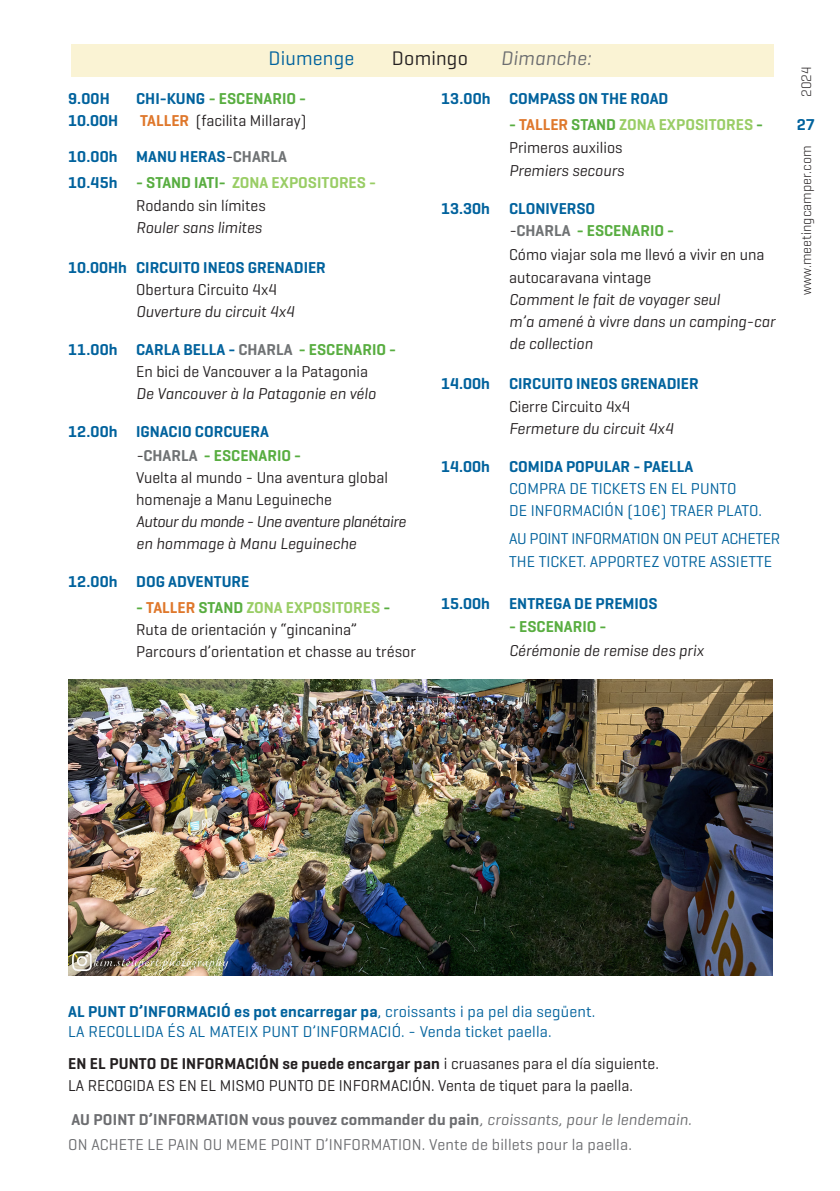
<style>
.page{position:relative;width:840px;height:1191px;background:#fff}
.page>*{position:absolute;margin:0;border:0;box-sizing:border-box;transform-origin:0 0}
.t1{font:italic 20px "Geogrotesque";letter-spacing:.01em;color:#6c6d70}
.t2{font:20px "Geogrotesque";letter-spacing:.01em;color:#00629d}
.t3{font:20px "Geogrotesque";letter-spacing:.01em;color:#231f20}
.t4{font:16px/23.2px "Geogrotesque";color:#231f20}
.t5{font:600 16px "Geogrotesque";color:#00629d}
.t6{font:italic 16px/22px "Geogrotesque";color:#231f20}
.t7{font:16px "Geogrotesque";color:#00629d}
.t8{font:600 16px "Geogrotesque";color:#99cd65}
.t9{font:600 16px "Geogrotesque";letter-spacing:.01em;color:#6c6d70}
.t10{font:600 16px "Geogrotesque";letter-spacing:.01em;color:#231f20}
.t11{font:600 16px "Geogrotesque";color:#58ad40}
.t12{font:16px "Geogrotesque";letter-spacing:.01em;color:#6c6d70}
.t13{font:16px/23.2px "Geogrotesque";letter-spacing:-.02em;color:#00629d}
.t14{font:italic 16px/22px "Geogrotesque";letter-spacing:-.03em;color:#231f20}
.t15{font:300 14px "Geogrotesque";color:#231f20}
.s1{color:#00629d}
.s2{font-weight:600;color:#df772b}
.s3{font-weight:400;font-style:italic;color:#231f20}
.s4{color:#6f7274}
.s5{color:#58ad40}
.s6{color:#df772b}
.s7{font-weight:400}
.s8{font-weight:400;font-style:italic}
</style>
<div class="page">
<div style="left:72px;top:44px;width:701px;height:32px;background:#faf3d4"></div>
<img style="left:68px;top:679px;width:703px;height:296px">
<p class="t2" style="left:268px;top:46px;width:87px">Diumenge</p>
<p class="t3" style="left:392px;top:46px;width:77px">Domingo</p>
<p class="t1" style="left:500px;top:46px;width:92px">Dimanche:</p>
<p class="t5" style="left:68px;top:89px;width:43px">9.00H</p>
<p class="t11" style="left:136px;top:89px;width:171px"><span class="s1">CHI-KUNG</span> - ESCENARIO -</p>
<p class="t5" style="left:68px;top:111px;width:51px">10.00H</p>
<p class="t4" style="left:140px;top:109px;width:167px"><span class="s2">TALLER</span> (facilita Millaray)</p>
<p class="t5" style="left:68px;top:147px;width:220px">10.00h MANU HERAS<span class="s3">-</span><span class="s4">CHARLA</span></p>
<p class="t8" style="left:68px;top:173px;width:309px"><span class="s1">10.45h</span> <span class="s5">- STAND IATI-</span> ZONA EXPOSITORES -</p>
<p class="t4" style="left:136px;top:194px;width:131px">Rodando sin límites</p>
<p class="t6" style="left:136px;top:216px;width:127px">Rouler sans limites</p>
<p class="t5" style="left:68px;top:258px;width:259px">10.00Hh CIRCUITO INEOS GRENADIER</p>
<p class="t4" style="left:136px;top:278px;width:142px">Obertura Circuito 4x4</p>
<p class="t6" style="left:136px;top:300px;width:160px">Ouverture du circuit 4x4</p>
<p class="t5" style="left:68px;top:340px;width:329px">11.00h CARLA BELLA - <span class="s4">CHARLA</span> <span class="s5">- ESCENARIO -</span></p>
<p class="t4" style="left:136px;top:360px;width:233px">En bici de Vancouver a la Patagonia</p>
<p class="t6" style="left:136px;top:382px;width:241px">De Vancouver à la Patagonie en vélo</p>
<p class="t5" style="left:68px;top:422px;width:202px">12.00h IGNACIO CORCUERA</p>
<p class="t11" style="left:136px;top:445px;width:166px"><span class="s3">-</span><span class="s4">CHARLA</span> - ESCENARIO -</p>
<p class="t4" style="left:136px;top:465px;width:253px">Vuelta al mundo - Una aventura global</p>
<p class="t4" style="left:136px;top:487px;width:197px">homenaje a Manu Leguineche</p>
<p class="t14" style="left:136px;top:509px;width:271px">Autour du monde - Une aventure planétaire en hommage à Manu Leguineche</p>
<p class="t5" style="left:68px;top:571px;width:183px">12.00h DOG ADVENTURE</p>
<p class="t8" style="left:136px;top:597px;width:255px"><span class="s5">-</span> <span class="s6">TALLER</span> <span class="s5">STAND</span> ZONA EXPOSITORES <span class="s5">-</span></p>
<p class="t4" style="left:136px;top:617px;width:222px">Ruta de orientación y “gincanina”</p>
<p class="t4" style="left:136px;top:639px;width:281px">Parcours d’orientation et chasse au trésor</p>
<p class="t5" style="left:441px;top:89px;width:229px">13.00h COMPASS ON THE ROAD</p>
<p class="t8" style="left:509px;top:115px;width:255px"><span class="s5">-</span> <span class="s6">TALLER</span> <span class="s5">STAND</span> ZONA EXPOSITORES <span class="s5">-</span></p>
<p class="t4" style="left:509px;top:136px;width:115px">Primeros auxilios</p>
<p class="t6" style="left:509px;top:159px;width:116px">Premiers secours</p>
<p class="t5" style="left:441px;top:199px;width:156px">13.30h CLONIVERSO</p>
<p class="t11" style="left:509px;top:221px;width:166px"><span class="s3">-</span><span class="s4">CHARLA</span> - ESCENARIO -</p>
<p class="t4" style="left:509px;top:242px;width:257px">Cómo viajar sola me llevó a vivir en una autocaravana vintage</p>
<p class="t6" style="left:509px;top:288px;width:267px">Comment le fait de voyager seul<br>m’a amené à vivre dans un camping-car de collection</p>
<p class="t5" style="left:441px;top:373px;width:259px">14.00h CIRCUITO INEOS GRENADIER</p>
<p class="t4" style="left:509px;top:394px;width:123px">Cierre Circuito 4x4</p>
<p class="t6" style="left:509px;top:417px;width:166px">Fermeture du circuit 4x4</p>
<p class="t5" style="left:441px;top:456px;width:253px">14.00h COMIDA POPULAR - PAELLA</p>
<p class="t7" style="left:509px;top:478px;width:229px">COMPRA DE TICKETS EN EL PUNTO</p>
<p class="t7" style="left:509px;top:500px;width:254px">DE INFORMACIÓN (10€) TRAER PLATO.</p>
<p class="t13" style="left:509px;top:526px;width:272px">AU POINT INFORMATION ON PEUT ACHETER<br>THE TICKET. APPORTEZ VOTRE ASSIETTE</p>
<p class="t5" style="left:441px;top:594px;width:218px">15.00h ENTREGA DE PREMIOS</p>
<p class="t11" style="left:509px;top:617px;width:99px">- ESCENARIO -</p>
<p class="t6" style="left:509px;top:638px;width:196px">Cérémonie de remise des prix</p>
<p class="t15" style="left:797px;top:97px;width:32px;rotate:-90deg">2024</p>
<p class="t5" style="left:796px;top:114px;width:19px">27</p>
<p class="t15" style="left:797px;top:294px;width:150px;rotate:-90deg">www.meetingcamper.com</p>
<p class="t5" style="left:68px;top:1001px;width:528px">AL PUNT D’INFORMACIÓ es pot encarregar pa<span class="s7">, croissants i pa pel dia següent.</span></p>
<p class="t7" style="left:68px;top:1021px;width:485px">LA RECOLLIDA ÉS AL MATEIX PUNT D’INFORMACIÓ. - Venda ticket paella.</p>
<p class="t10" style="left:68px;top:1053px;width:592px">EN EL PUNTO DE INFORMACIÓN se puede encargar pan <span class="s7">i cruasanes para el día siguiente.</span></p>
<p class="t4" style="left:68px;top:1073px;width:566px">LA RECOGIDA ES EN EL MISMO PUNTO DE INFORMACIÓN. Venta de tiquet para la paella.</p>
<p class="t9" style="left:71px;top:1109px;width:621px">AU POINT D’INFORMATION vous pouvez commander du pain<span class="s8">, croissants, pour le lendemain.</span></p>
<p class="t12" style="left:68px;top:1134px;width:565px">ON ACHETE LE PAIN OU MEME POINT D’INFORMATION. Vente de billets pour la paella.</p>
</div>
